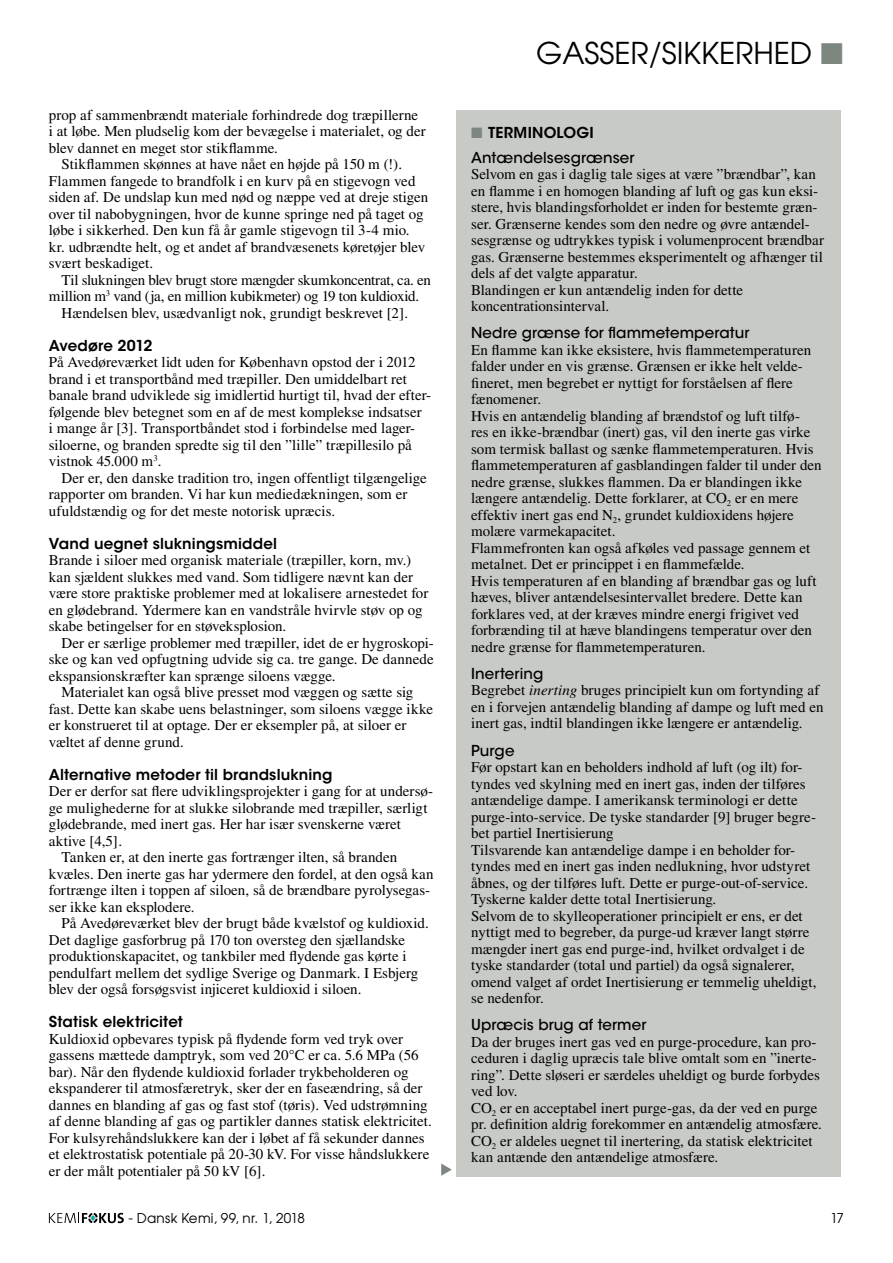
<style>
.page{position:relative;width:893px;height:1263px;background:#fff}
.page>*{position:absolute;margin:0;border:0;box-sizing:border-box;transform-origin:0 0}
.t1{font:30px "Avant Garde";color:#000}
.t2{font:15px/16.5px "Times";color:#000}
.t3{font:15px "Times";letter-spacing:-.02em;color:#000}
.t4{font:500 15px/25px "ITC Avant Garde Std";letter-spacing:.01em;color:#000}
.t5{font:600 15px "ITC Avant Garde Std";letter-spacing:.01em;color:#000}
.t6{font:13.5px "Avant Garde";letter-spacing:.02em;color:#000}
.s1{color:#7c887f}
.s2{font-weight:600}
.s3{font-style:italic}
</style>
<div class="page">
<svg style="left:49px;top:1213px;width:75px;height:10px"></svg>
<svg style="left:441px;top:1163px;width:11px;height:13px"></svg>
<div style="left:456px;top:110px;width:385px;height:1067px;background:#c8cac6"></div>
<p class="t2" style="left:49px;top:106px;width:371px">prop af sammenbrændt materiale forhindrede dog træpillerne</p>
<p class="t2" style="left:49px;top:123px;width:378px">i at løbe. Men pludselig kom der bevægelse i materialet, og der</p>
<p class="t2" style="left:49px;top:139px;width:230px">blev dannet en meget stor stikflamme.</p>
<p class="t2" style="left:62px;top:156px;width:342px">Stikflammen skønnes at have nået en højde på 150 m (!).</p>
<p class="t2" style="left:49px;top:172px;width:368px">Flammen fangede to brandfolk i en kurv på en stigevogn ved</p>
<p class="t2" style="left:49px;top:189px;width:381px">siden af. De undslap kun med nød og næppe ved at dreje stigen</p>
<p class="t2" style="left:49px;top:205px;width:376px">over til nabobygningen, hvor de kunne springe ned på taget og</p>
<p class="t2" style="left:49px;top:222px;width:362px">løbe i sikkerhed. Den kun få år gamle stigevogn til 3-4 mio.</p>
<p class="t2" style="left:49px;top:238px;width:378px">kr. udbrændte helt, og et andet af brandvæsenets køretøjer blev</p>
<p class="t2" style="left:49px;top:255px;width:106px">svært beskadiget.</p>
<p class="t3" style="left:62px;top:271px;width:371px">Til slukningen blev brugt store mængder skumkoncentrat, ca. en</p>
<p class="t3" style="left:49px;top:288px;width:372px">million m<sup>3</sup> vand (ja, en million kubikmeter) og 19 ton kuldioxid.</p>
<p class="t2" style="left:62px;top:304px;width:348px">Hændelsen blev, usædvanligt nok, grundigt beskrevet [2].</p>
<p class="t5" style="left:49px;top:336px;width:105px">Avedøre 2012</p>
<p class="t2" style="left:49px;top:354px;width:384px">På Avedøreværket lidt uden for København opstod der i 2012 brand i et transportbånd med træpiller. Den umiddelbart ret banale brand udviklede sig imidlertid hurtigt til, hvad der efter&shy;følgende blev betegnet som en af de mest komplekse indsatser<br>i mange år [3]. Transportbåndet stod i forbindelse med lager&shy;siloerne, og branden spredte sig til den ”lille” træpillesilo på vistnok 45.000 m<sup>3</sup>.</p>
<p class="t2" style="left:49px;top:469px;width:379px;text-indent:13px">Der er, den danske tradition tro, ingen offentligt tilgængelige rapporter om branden. Vi har kun mediedækningen, som er ufuldstændig og for det meste notorisk upræcis.</p>
<p class="t5" style="left:49px;top:534px;width:230px">Vand uegnet slukningsmiddel</p>
<p class="t2" style="left:49px;top:552px;width:381px">Brande i siloer med organisk materiale (træpiller, korn, mv.) kan sjældent slukkes med vand. Som tidligere nævnt kan der være store praktiske problemer med at lokalisere arnestedet for en glødebrand. Ydermere kan en vandstråle hvirvle støv op og skabe betingelser for en støveksplosion.</p>
<p class="t2" style="left:49px;top:634px;width:386px;text-align:justify;text-indent:13px">Der er særlige problemer med træpiller, idet de er hygroskopi&shy;ske og kan ved opfugtning udvide sig ca. tre gange. De dannede ekspansionskræfter kan sprænge siloens vægge.</p>
<p class="t2" style="left:49px;top:684px;width:386px;text-indent:13px">Materialet kan også blive presset mod væggen og sætte sig fast. Dette kan skabe uens belastninger, som siloens vægge ikke er konstrueret til at optage. Der er eksempler på, at siloer er væltet af denne grund.</p>
<p class="t5" style="left:49px;top:765px;width:285px">Alternative metoder til brandslukning</p>
<p class="t2" style="left:49px;top:783px;width:386px">Der er derfor sat flere udviklingsprojekter i gang for at undersø-</p>
<p class="t2" style="left:49px;top:799px;width:380px">ge mulighederne for at slukke silobrande med træpiller, særligt</p>
<p class="t2" style="left:49px;top:816px;width:354px">glødebrande, med inert gas. Her har især svenskerne været</p>
<p class="t2" style="left:49px;top:832px;width:75px">aktive [4,5].</p>
<p class="t2" style="left:62px;top:849px;width:337px">Tanken er, at den inerte gas fortrænger ilten, så branden</p>
<p class="t2" style="left:49px;top:865px;width:386px">kvæles. Den inerte gas har ydermere den fordel, at den også kan</p>
<p class="t2" style="left:49px;top:882px;width:383px">fortrænge ilten i toppen af siloen, så de brændbare pyrolysegas-</p>
<p class="t2" style="left:49px;top:898px;width:147px">ser ikke kan eksplodere.</p>
<p class="t2" style="left:62px;top:915px;width:369px">På Avedøreværket blev der brugt både kvælstof og kuldioxid.</p>
<p class="t2" style="left:49px;top:931px;width:358px">Det daglige gasforbrug på 170 ton oversteg den sjællandske</p>
<p class="t2" style="left:49px;top:948px;width:359px">produktionskapacitet, og tankbiler med flydende gas kørte i</p>
<p class="t2" style="left:49px;top:964px;width:371px">pendulfart mellem det sydlige Sverige og Danmark. I Esbjerg</p>
<p class="t2" style="left:49px;top:981px;width:314px">blev der også forsøgsvist injiceret kuldioxid i siloen.</p>
<p class="t5" style="left:49px;top:1012px;width:136px">Statisk elektricitet</p>
<p class="t2" style="left:49px;top:1030px;width:384px">Kuldioxid opbevares typisk på flydende form ved tryk over gassens mættede damptryk, som ved 20°C er ca. 5.6 MPa (56 bar). Når den flydende kuldioxid forlader trykbeholderen og ekspanderer til atmosfæretryk, sker der en faseændring, så der dannes en blanding af gas og fast stof (tøris). Ved udstrømning af denne blanding af gas og partikler dannes statisk elektricitet.<br>For kulsyrehåndslukkere kan der i løbet af få sekunder dannes et elektrostatisk potentiale på 20-30 kV. For visse håndslukkere er der målt potentialer på 50 kV [6].</p>
<h1 class="t1" style="left:536px;top:34px;width:309px">GASSER/SIKKERHED <span class="s1">■</span></h1>
<p class="t4" style="left:471px;top:120px;width:165px"><span class="s1">■</span> <span class="s2">TERMINOLOGI<br></span>Antændelsesgrænser</p>
<p class="t2" style="left:471px;top:166px;width:354px">Selvom en gas i daglig tale siges at være ”brændbar”, kan en flamme i en homogen blanding af luft og gas kun eksi&shy;stere, hvis blandingsforholdet er inden for bestemte græn&shy;ser. Grænserne kendes som den nedre og øvre antændel&shy;sesgrænse og udtrykkes typisk i volumenprocent brændbar gas. Grænserne bestemmes eksperimentelt og afhænger til dels af det valgte apparatur.<br>Blandingen er kun antændelig inden for dette koncentrationsinterval.</p>
<p class="t4" style="left:471px;top:320px;width:280px">Nedre grænse for flammetemperatur</p>
<p class="t2" style="left:471px;top:341px;width:352px">En flamme kan ikke eksistere, hvis flammetemperaturen falder under en vis grænse. Grænsen er ikke helt velde&shy;fineret, men begrebet er nyttigt for forståelsen af flere fænomener.<br>Hvis en antændelig blanding af brændstof og luft tilfø-<br>res en ikke-brændbar (inert) gas, vil den inerte gas virke som termisk ballast og sænke flammetemperaturen. Hvis flammetemperaturen af gasblandingen falder til under den nedre grænse, slukkes flammen. Da er blandingen ikke længere antændelig. Dette forklarer, at CO<sub>2</sub> er en mere effektiv inert gas end N<sub>2</sub>, grundet kuldioxidens højere molære varmekapacitet.<br>Flammefronten kan også afkøles ved passage gennem et metalnet. Det er princippet i en flammefælde.<br>Hvis temperaturen af en blanding af brændbar gas og luft hæves, bliver antændelsesintervallet bredere. Dette kan forklares ved, at der kræves mindre energi frigivet ved forbrænding til at hæve blandingens temperatur over den nedre grænse for flammetemperaturen.</p>
<p class="t4" style="left:471px;top:661px;width:74px">Inertering</p>
<p class="t2" style="left:471px;top:682px;width:354px">Begrebet <span class="s3">inerting</span> bruges principielt kun om fortynding af en i forvejen antændelig blanding af dampe og luft med en inert gas, indtil blandingen ikke længere er antændelig.</p>
<p class="t4" style="left:471px;top:738px;width:45px">Purge</p>
<p class="t2" style="left:471px;top:759px;width:347px">Før opstart kan en beholders indhold af luft (og ilt) for&shy;tyndes ved skylning med en inert gas, inden der tilføres antændelige dampe. I amerikansk terminologi er dette purge-into-service. De tyske standarder [9] bruger begre&shy;bet partiel Inertisierung<br>Tilsvarende kan antændelige dampe i en beholder for&shy;tyndes med en inert gas inden nedlukning, hvor udstyret åbnes, og der tilføres luft. Dette er purge-out-of-service.<br>Tyskerne kalder dette total Inertisierung.<br>Selvom de to skylleoperationer principielt er ens, er det nyttigt med to begreber, da purge-ud kræver langt større mængder inert gas end purge-ind, hvilket ordvalget i de tyske standarder (total und partiel) da også signalerer, omend valget af ordet Inertisierung er temmelig uheldigt, se nedenfor.</p>
<p class="t4" style="left:471px;top:1012px;width:177px">Upræcis brug af termer</p>
<p class="t2" style="left:471px;top:1033px;width:352px">Da der bruges inert gas ved en purge-procedure, kan pro&shy;ceduren i daglig upræcis tale blive omtalt som en ”inerte&shy;ring”. Dette sløseri er særdeles uheldigt og burde forbydes ved lov.<br>CO<sub>2</sub> er en acceptabel inert purge-gas, da der ved en purge pr. definition aldrig forekommer en antændelig atmosfære.<br>CO<sub>2</sub> er aldeles uegnet til inertering, da statisk elektricitet kan antænde den antændelige atmosfære.</p>
<p class="t6" style="left:129px;top:1209px;width:178px">- Dansk Kemi, 99, nr. 1, 2018</p>
<p class="t6" style="left:830px;top:1209px;width:15px">17</p>
</div>
